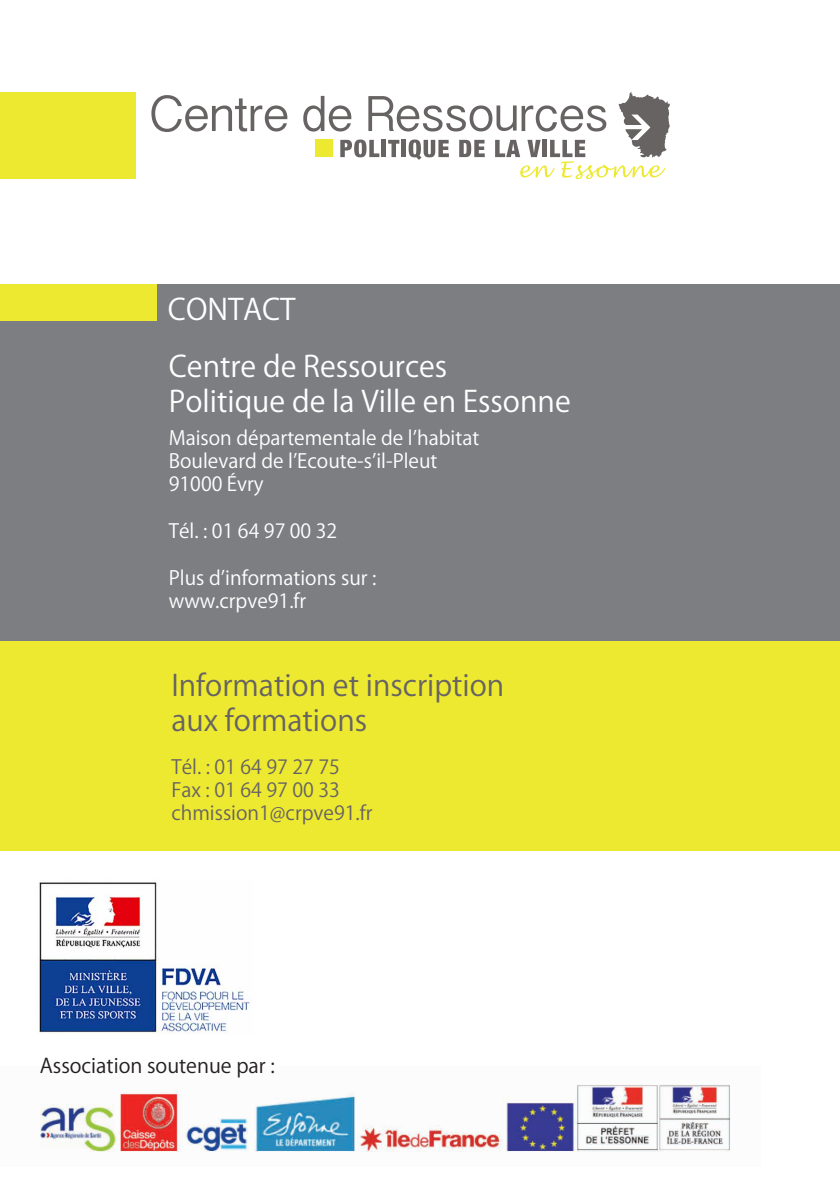
<style>
.page{position:relative;width:840px;height:1191px;background:#fff}
.page>*{position:absolute;margin:0;border:0;box-sizing:border-box;transform-origin:0 0}
.t1{font:29.2px "Koz Go Pr 6 N";color:#fff}
.t2{font:29.2px "Koz Go Pr 6 N";color:#676363}
.t3{font:20px "Koz Go Pr 6 N";color:#231f20}
.t4{font:19.4px "Koz Go Pr 6 N";color:#fff}
.t5{font:19.4px "Koz Go Pr 6 N";color:#676363}
</style>
<div class="page">
<div style="left:0;top:92px;width:136px;height:87px;background:#ede931"></div>
<svg style="left:151px;top:95px;width:136px;height:37px"></svg>
<svg style="left:303px;top:92px;width:366px;height:87px"></svg>
<div style="left:0;top:284px;width:839px;height:361px;background:#7d7e82"></div>
<div style="left:0;top:284px;width:156px;height:37px;background:#ede931"></div>
<div style="left:0;top:641px;width:839px;height:209px;background:#ede931"></div>
<img style="left:39px;top:882px;width:211px;height:152px">
<img style="left:40px;top:1084px;width:691px;height:68px">
<p class="t1" style="left:168px;top:293px;width:129px">CONTACT</p>
<p class="t1" style="left:169px;top:350px;width:280px">Centre de Ressources</p>
<p class="t1" style="left:169px;top:385px;width:403px">Politique de la Ville en Essonne</p>
<p class="t4" style="left:169px;top:426px;width:312px">Maison départementale de l’habitat</p>
<p class="t4" style="left:169px;top:450px;width:270px">Boulevard de l’Ecoute-s’il-Pleut</p>
<p class="t4" style="left:169px;top:473px;width:96px">91000 Évry</p>
<p class="t4" style="left:169px;top:520px;width:170px">Tél. : 01 64 97 00 32</p>
<p class="t4" style="left:169px;top:566px;width:209px">Plus d’informations sur :</p>
<p class="t4" style="left:169px;top:590px;width:139px">www.crpve91.fr</p>
<p class="t2" style="left:171px;top:668px;width:334px">Information et inscription</p>
<p class="t2" style="left:171px;top:703px;width:197px">aux formations</p>
<p class="t5" style="left:171px;top:755px;width:170px">Tél. : 01 64 97 27 75</p>
<p class="t5" style="left:171px;top:779px;width:170px">Fax : 01 64 97 00 33</p>
<p class="t5" style="left:171px;top:802px;width:202px">chmission1@crpve91.fr</p>
<p class="t3" style="left:40px;top:1053px;width:236px">Association soutenue par :</p>
</div>
